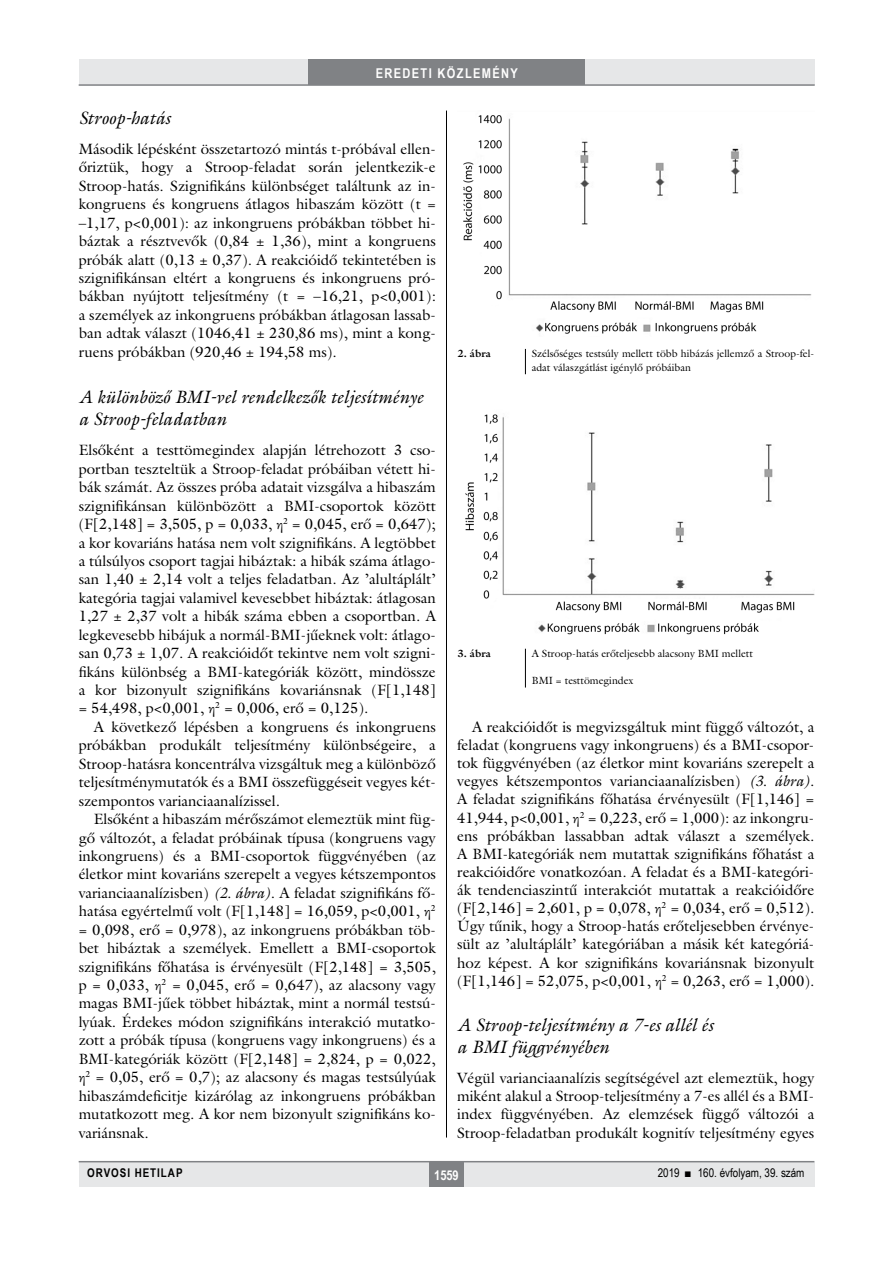
<style>
.page{position:relative;width:893px;height:1263px;background:#fff}
.page>*{position:absolute;margin:0;border:0;box-sizing:border-box;transform-origin:0 0}
.alcimkurziv{font:italic 18px/22px "Galliard Reg";color:#000}
.Body_Text{font:15px/18.5px "Galliard Reg";color:#000;text-align:justify}
.Body_tompa{font:15px/18.5px "Galliard Reg";color:#000;text-align:justify}
.t1{font:700 13.5px "Arial Narrow";letter-spacing:.1em;color:#fff}
.t2{font:12px "Arial Narrow";color:#000}
.t3{font:700 12px "Arial Narrow";letter-spacing:.08em;color:#000}
.kepalairas2{font:10.5px/13.5px "Galliard Reg";color:#000}
.kepalairas1{font:700 10.5px "Galliard Reg";color:#000}
.s1{font-family:"Garamond Premr Pro"}
.s2{font-style:italic}
</style>
<div class="page">
<div style="left:79px;top:1161px;width:735px;height:25px;background:#e6e7e8"></div>
<div style="left:429px;top:1161px;width:34px;height:25px;background:#808285"></div>
<hr style="left:79px;top:1161px;width:735px;height:1px;background:#808285">
<div style="left:79px;top:60px;width:735px;height:25px;background:#e6e7e8"></div>
<div style="left:308px;top:60px;width:277px;height:25px;background:#808285"></div>
<hr style="left:79px;top:84px;width:736px;height:2px;background:#808285">
<hr style="left:446px;top:111px;width:1px;height:1026px;background:#000">
<svg style="left:525px;top:349px;width:1px;height:25px"></svg>
<hr style="left:525px;top:649px;width:1px;height:38px;background:#000">
<img style="left:463px;top:115px;width:349px;height:219px">
<img style="left:465px;top:414px;width:349px;height:221px">
<p class="t1" style="left:376px;top:63px;width:144px">EREDETI KÖZLEMÉNY</p>
<p class="alcimkurziv" style="left:79px;top:106px;width:93px">Stroop-hatás</p>
<p class="Body_tompa" style="left:79px;top:139px;width:359px">Második lépésként összetartozó mintás t-próbával ellen&shy;őriztük, hogy a Stroop-feladat során jelentkezik-e Stroop-hatás. Szignifikáns különbséget találtunk az in&shy;kongruens és kongruens átlagos hibaszám között (t = –1,17, p&lt;0,001): az inkongruens próbákban többet hi&shy;báztak a résztvevők (0,84 ± 1,36), mint a kongruens próbák alatt (0,13 ± 0,37). A reakcióidő tekintetében is szignifikánsan eltért a kongruens és inkongruens pró&shy;bákban nyújtott teljesítmény (t = –16,21, p&lt;0,001): a személyek az inkongruens próbákban átlagosan lassab&shy;ban adtak választ (1046,41 ± 230,86 ms), mint a kong&shy;ruens próbákban (920,46 ± 194,58 ms).</p>
<p class="alcimkurziv" style="left:79px;top:385px;width:346px">A különböző BMI-vel rendelkezők teljesítménye a Stroop-feladatban</p>
<p class="Body_tompa" style="left:79px;top:441px;width:359px">Elsőként a testtömegindex alapján létrehozott 3 cso&shy;portban teszteltük a Stroop-feladat próbáiban vétett hi&shy;bák számát. Az összes próba adatait vizsgálva a hibaszám szignifikánsan különbözött a BMI-csoportok között (F[2,148] = 3,505, p = 0,033, <span class="s1">η</span><sup>2</sup> = 0,045, erő = 0,647); a kor kovariáns hatása nem volt szignifikáns. A legtöbbet a túlsúlyos csoport tagjai hibáztak: a hibák száma átlago&shy;san 1,40 ± 2,14 volt a teljes feladatban. Az ’alultáplált’ kategória tagjai valamivel kevesebbet hibáztak: átlagosan 1,27 ± 2,37 volt a hibák száma ebben a csoportban. A legkevesebb hibájuk a normál-BMI-jűeknek volt: átlago&shy;san 0,73 ± 1,07. A reakcióidőt tekintve nem volt szigni&shy;fikáns különbség a BMI-kategóriák között, mindössze a kor bizonyult szignifikáns kovariánsnak (F[1,148] = 54,498, p&lt;0,001, <span class="s1">η</span><sup>2</sup> = 0,006, erő = 0,125).</p>
<p class="Body_Text" style="left:79px;top:717px;width:359px;text-indent:15px">A következő lépésben a kongruens és inkongruens próbákban produkált teljesítmény különbségeire, a Stroop-hatásra koncentrálva vizsgáltuk meg a különböző teljesítménymutatók és a BMI összefüggéseit vegyes két&shy;szempontos varianciaanalízissel.</p>
<p class="Body_Text" style="left:79px;top:809px;width:359px;text-indent:15px">Elsőként a hibaszám mérőszámot elemeztük mint füg&shy;gő változót, a feladat próbáinak típusa (kongruens vagy inkongruens) és a BMI-csoportok függvényében (az életkor mint kovariáns szerepelt a vegyes kétszempontos varianciaanalízisben) <span class="s2">(2. ábra)</span>. A feladat szignifikáns fő&shy;hatása egyértelmű volt (F[1,148] = 16,059, p&lt;0,001, <span class="s1">η</span><sup>2 </sup>= 0,098, erő = 0,978), az inkongruens próbákban töb&shy;bet hibáztak a személyek. Emellett a BMI-csoportok szignifikáns főhatása is érvényesült (F[2,148] = 3,505, p = 0,033, <span class="s1">η</span><sup>2</sup> = 0,045, erő = 0,647), az alacsony vagy magas BMI-jűek többet hibáztak, mint a normál testsú&shy;lyúak. Érdekes módon szignifikáns interakció mutatko&shy;zott a próbák típusa (kongruens vagy inkongruens) és a BMI-kategóriák között (F[2,148] = 2,824, p = 0,022, <span class="s1">η</span><sup>2</sup> = 0,05, erő = 0,7); az alacsony és magas testsúlyúak hibaszámdeficitje kizárólag az inkongruens próbákban mutatkozott meg. A kor nem bizonyult szignifikáns ko&shy;variánsnak.</p>
<p class="kepalairas1" style="left:457px;top:347px;width:35px">2. ábra</p>
<p class="kepalairas2" style="left:532px;top:347px;width:284px">Szélsőséges testsúly mellett több hibázás jellemző a Stroop-fel&shy;adat válaszgátlást igénylő próbáiban</p>
<p class="kepalairas1" style="left:457px;top:647px;width:35px">3. ábra</p>
<p class="kepalairas2" style="left:532px;top:647px;width:223px">A Stroop-hatás erőteljesebb alacsony BMI mellett</p>
<p class="kepalairas2" style="left:532px;top:674px;width:103px">BMI = testtömegindex</p>
<p class="Body_Text" style="left:457px;top:717px;width:359px;text-indent:15px">A reakcióidőt is megvizsgáltuk mint függő változót, a feladat (kongruens vagy inkongruens) és a BMI-csopor&shy;tok függvényében (az életkor mint kovariáns szerepelt a vegyes kétszempontos varianciaanalízisben) <span class="s2">(3. ábra)</span>.<br>A feladat szignifikáns főhatása érvényesült (F[1,146] = 41,944, p&lt;0,001, <span class="s1">η</span><sup>2</sup> = 0,223, erő = 1,000): az inkongru&shy;ens próbákban lassabban adtak választ a személyek.<br>A BMI-kategóriák nem mutattak szignifikáns főhatást a reakcióidőre vonatkozóan. A feladat és a BMI-kategóri&shy;ák tendenciaszintű interakciót mutattak a reakcióidőre (F[2,146] = 2,601, p = 0,078, <span class="s1">η</span><sup>2</sup> = 0,034, erő = 0,512).<br>Úgy tűnik, hogy a Stroop-hatás erőteljesebben érvénye&shy;sült az ’alultáplált’ kategóriában a másik két kategóriá&shy;hoz képest. A kor szignifikáns kovariánsnak bizonyult (F[1,146] = 52,075, p&lt;0,001, <span class="s1">η</span><sup>2</sup> = 0,263, erő = 1,000).</p>
<p class="alcimkurziv" style="left:457px;top:1014px;width:257px">A Stroop-teljesítmény a 7-es allél és a BMI függvényében</p>
<p class="Body_tompa" style="left:457px;top:1069px;width:359px">Végül varianciaanalízis segítségével azt elemeztük, hogy miként alakul a Stroop-teljesítmény a 7-es allél és a BMI&shy;index függvényében. Az elemzések függő változói a Stroop-feladatban produkált kognitív teljesítmény egyes</p>
<p class="t3" style="left:87px;top:1164px;width:97px">ORVOSI HETILAP</p>
<p class="t1" style="left:434px;top:1165px;width:26px">1559</p>
<p class="t2" style="left:658px;top:1164px;width:148px">2019 ■ 160. évfolyam, 39. szám</p>
</div>
